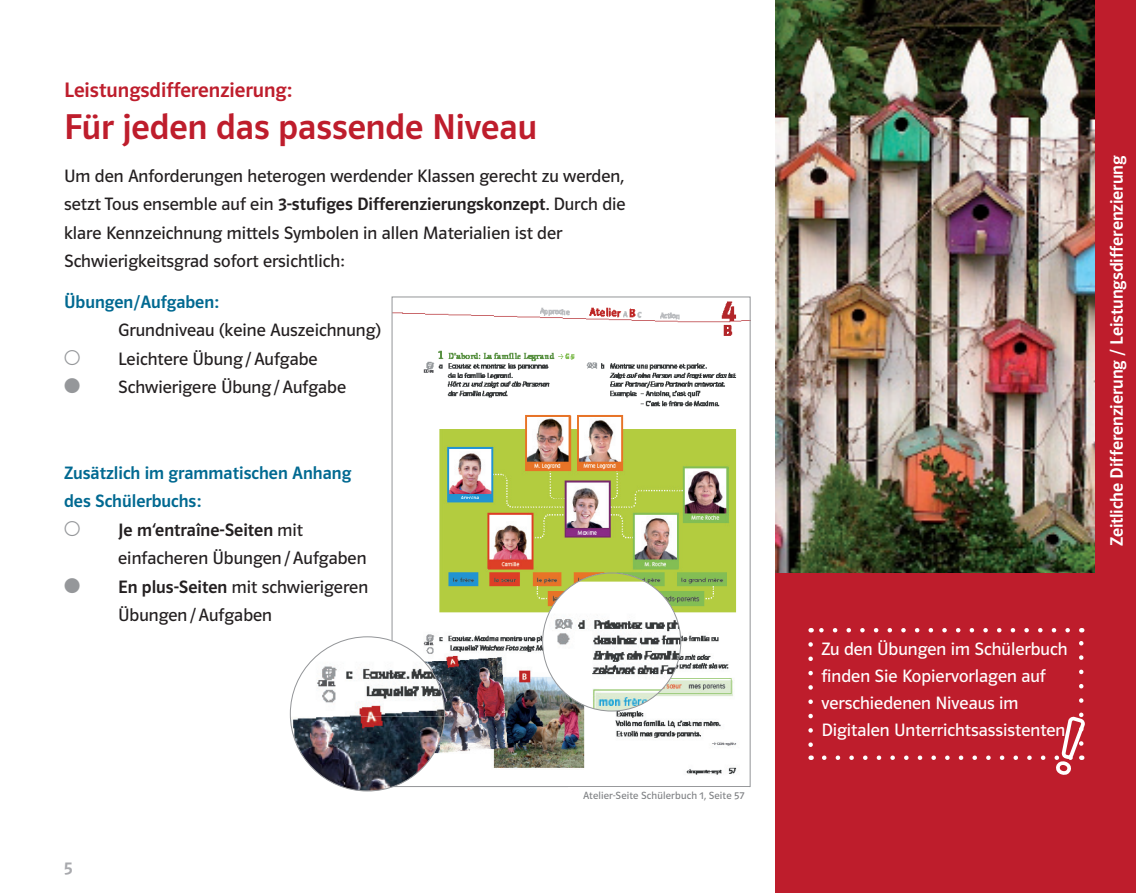
<style>
.page{position:relative;width:1136px;height:893px;background:#fff}
.page>*{position:absolute;margin:0;border:0;box-sizing:border-box;transform-origin:0 0}
.t1{font:36px "Polo Spanisch Krftg";color:#be1d2c}
.t2{font:21px "Polo ST11 K Krftg";color:#be1d2c}
.t3{font:18px/28.5px "Polo ST11 K Buch";color:#231f20}
.t4{font:18px/27px "Polo ST11 K Buch";color:#fff}
.t5{font:18px "Polo ST11 K Krftg";color:#231f20}
.t6{font:18px "Polo ST11 K Krftg";color:#006991}
.t7{font:18px "Polo ST11 K Krftg";letter-spacing:-.005em;color:#fff}
.t8{font:18px "Polo ST11 K Krftg";color:#a8a9ad}
.t9{font:10.5px "Polo ST11 K Buch";letter-spacing:.015em;color:#808285}
.s1{font-family:"Polo ST11 K Buch"}
.s2{font-family:"Polo ST11 K Krftg"}
</style>
<div class="page">
<div style="left:775px;top:0;width:319px;height:893px;background:#be1d2c"></div>
<div style="left:1094px;top:0;width:41px;height:893px;background:#be1d2c"></div>
<img style="left:393px;top:301px;width:355px;height:474px">
<img style="left:775px;top:0;width:319px;height:573px">
<img style="left:337px;top:637px;width:60px;height:6px">
<img style="left:290px;top:643px;width:154px;height:147px">
<img style="left:559px;top:573px;width:104px;height:23px">
<img style="left:542px;top:596px;width:138px;height:66px">
<img style="left:545px;top:662px;width:132px;height:49px">
<svg style="left:808px;top:628px;width:277px;height:132px"></svg>
<p class="t2" style="left:64px;top:79px;width:229px">Leistungsdifferenzierung:</p>
<h1 class="t1" style="left:64px;top:107px;width:474px">Für jeden das passende Niveau</h1>
<p class="t3" style="left:64px;top:162px;width:561px">Um den Anforderungen heterogen werdender Klassen gerecht zu werden,</p>
<p class="t5" style="left:64px;top:194px;width:563px"><span class="s1">setzt Tous ensemble auf ein</span> 3-stufiges Differenzierungskonzept<span class="s1">. Durch die</span></p>
<p class="t3" style="left:64px;top:219px;width:499px">klare Kennzeichnung mittels Symbolen in allen Materialien ist der<br>Schwierigkeitsgrad sofort ersichtlich:</p>
<p class="t6" style="left:64px;top:292px;width:156px">Übungen/Aufgaben:</p>
<p class="t3" style="left:118px;top:316px;width:264px">Grundniveau (keine Auszeichnung)<br>Leichtere Übung / Aufgabe<br>Schwierigere Übung / Aufgabe</p>
<p class="t6" style="left:64px;top:463px;width:288px">Zusätzlich im grammatischen Anhang</p>
<p class="t6" style="left:64px;top:491px;width:138px">des Schülerbuchs:</p>
<p class="t5" style="left:118px;top:520px;width:186px">Je m‘entraîne-Seiten <span class="s1">mit</span></p>
<p class="t3" style="left:118px;top:544px;width:251px;text-align:justify">einfacheren Übungen / Aufgaben <span class="s2">En plus-Seiten</span> mit schwierigeren Übungen / Aufgaben</p>
<p class="t8" style="left:64px;top:858px;width:10px">5</p>
<p class="t9" style="left:583px;top:790px;width:163px">Atelier-Seite Schülerbuch 1, Seite 57</p>
<p class="t4" style="left:821px;top:635px;width:249px">Zu den Übungen im Schülerbuch finden Sie Kopiervorlagen auf ver schiedenen Niveaus im<br>Digitalen Unterrichtsassistenten.</p>
<p class="t7" style="left:1106px;top:546px;width:392px;rotate:-90deg">Zeitliche Differenzierung / Leistungsdifferenzierung</p>
</div>
